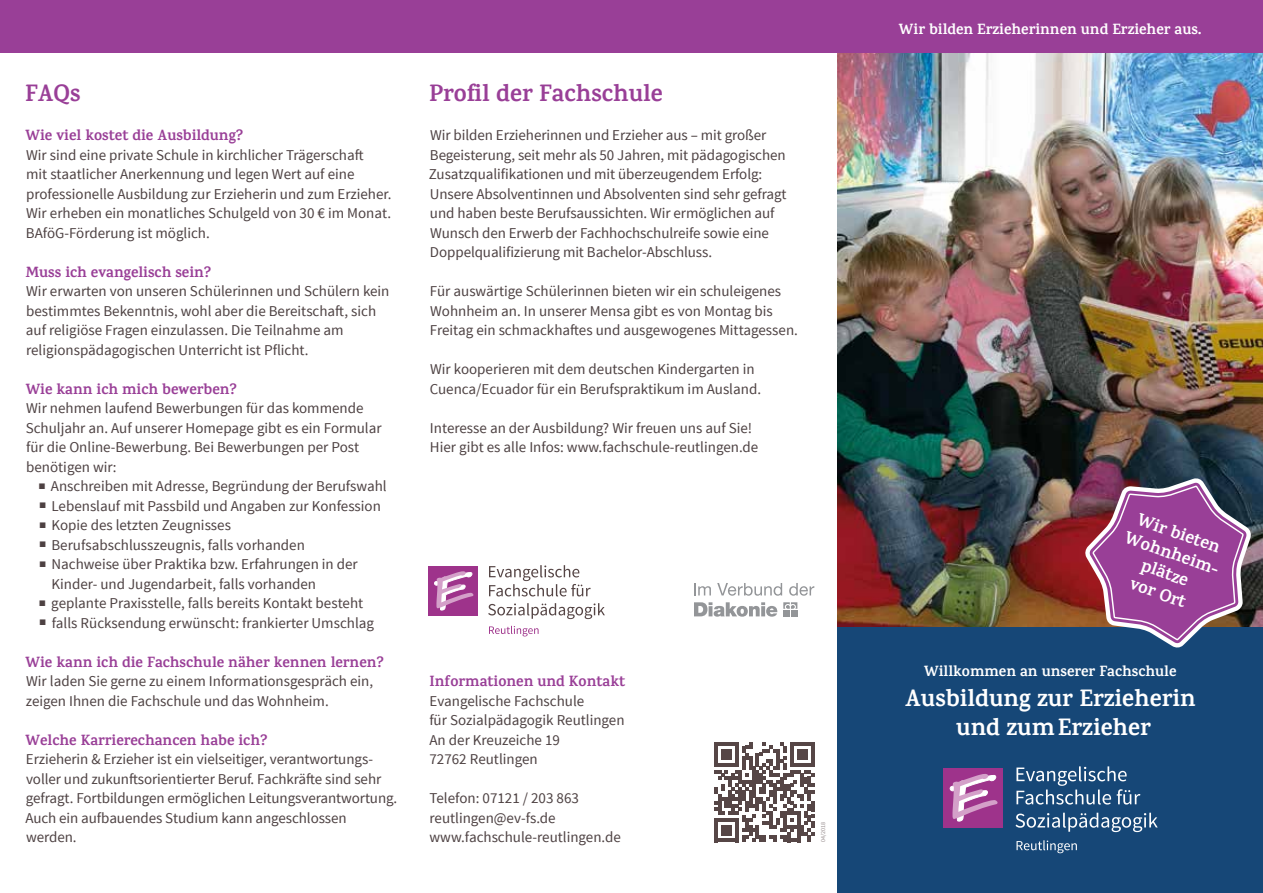
<style>
.page{position:relative;width:1263px;height:893px;background:#fff}
.page>*{position:absolute;margin:0;border:0;box-sizing:border-box;transform-origin:0 0}
.t1{font:700 24px/29.2px "Karma";color:#fff;text-align:center}
.t2{font:700 24px "Karma";color:#993f97}
.t3{font:700 17.4px "Karma";color:#fff}
.t4{font:15px/19.5px "Source Sans Pro";color:#4d4142}
.t5{font:700 15px "Karma";color:#993f97}
.t6{font:700 15px "Karma";color:#fff}
.t7{font:6px "Source Sans Pro";color:#948a8b}
.s1{font-family:"Arial";font-size:12px}
</style>
<div class="page">
<img style="left:838px;top:52px;width:425px;height:576px">
<div style="left:838px;top:628px;width:425px;height:265px;background:#164777"></div>
<div style="left:0;top:0;width:1263px;height:52px;background:#993f97"></div>
<div style="left:943px;top:767px;width:60px;height:60px;background:#9e338b"></div>
<svg style="left:949px;top:774px;width:49px;height:48px"></svg>
<svg style="left:1016px;top:766px;width:124px;height:38px"></svg>
<svg style="left:1015px;top:813px;width:143px;height:19px"></svg>
<svg style="left:1016px;top:840px;width:61px;height:13px"></svg>
<div style="left:429px;top:566px;width:49px;height:49px;background:#9e338b"></div>
<svg style="left:434px;top:571px;width:40px;height:40px"></svg>
<svg style="left:489px;top:565px;width:102px;height:31px"></svg>
<svg style="left:488px;top:603px;width:117px;height:16px"></svg>
<svg style="left:489px;top:626px;width:50px;height:10px"></svg>
<svg style="left:714px;top:742px;width:100px;height:100px"></svg>
<svg style="left:694px;top:602px;width:83px;height:15px"></svg>
<svg style="left:783px;top:602px;width:14px;height:14px"></svg>
<svg style="left:694px;top:583px;width:17px;height:12px"></svg>
<svg style="left:717px;top:583px;width:65px;height:13px"></svg>
<svg style="left:789px;top:583px;width:25px;height:13px"></svg>
<svg style="left:1083px;top:465px;width:171px;height:183px"></svg>
<h1 class="t2" style="left:25px;top:79px;width:57px">FAQs</h1>
<p class="t5" style="left:26px;top:126px;width:219px">Wie viel kostet die Ausbildung?</p>
<p class="t4" style="left:26px;top:145px;width:367px">Wir sind eine private Schule in kirchlicher Trägerschaft<br>mit staatlicher Anerkennung und legen Wert auf eine professionelle Ausbildung zur Erzieherin und zum Erzieher.<br>Wir erheben ein monatliches Schulgeld von 30 € im Monat.<br>BAföG-Förderung ist möglich.</p>
<p class="t5" style="left:26px;top:263px;width:187px">Muss ich evangelisch sein?</p>
<p class="t4" style="left:26px;top:282px;width:365px">Wir erwarten von unseren Schülerinnen und Schülern kein bestimmtes Bekenntnis, wohl aber die Bereitschaft, sich auf religiöse Fragen einzulassen. Die Teilnahme am religionspädagogischen Unterricht ist Pflicht.</p>
<p class="t5" style="left:26px;top:380px;width:213px">Wie kann ich mich bewerben?</p>
<p class="t4" style="left:26px;top:399px;width:357px">Wir nehmen laufend Bewerbungen für das kommende Schuljahr an. Auf unserer Homepage gibt es ein Formular für die Online-Bewerbung. Bei Bewerbungen per Post benötigen wir:</p>
<p class="t4" style="left:38px;top:477px;width:350px"><span class="s1">■</span> Anschreiben mit Adresse, Begründung der Berufswahl</p>
<p class="t4" style="left:39px;top:496px;width:343px"><sup>■</sup> Lebenslauf mit Passbild und Angaben zur Konfession</p>
<p class="t4" style="left:39px;top:516px;width:193px"><span class="s1">■</span> Kopie des letzten Zeugnisses</p>
<p class="t4" style="left:39px;top:535px;width:267px"><span class="s1">■</span> Berufsabschlusszeugnis, falls vorhanden</p>
<p class="t4" style="left:51px;top:555px;width:308px;text-indent:-12px"><span class="s1">■</span> Nachweise über Praktika bzw. Erfahrungen in der<br>Kinder- und Jugendarbeit, falls vorhanden</p>
<p class="t4" style="left:39px;top:594px;width:326px"><span class="s1">■</span> geplante Praxisstelle, falls bereits Kontakt besteht</p>
<p class="t4" style="left:39px;top:613px;width:336px"><span class="s1">■</span> falls Rücksendung erwünscht: frankierter Umschlag</p>
<p class="t5" style="left:26px;top:653px;width:360px">Wie kann ich die Fachschule näher kennen lernen?</p>
<p class="t4" style="left:26px;top:672px;width:349px">Wir laden Sie gerne zu einem Informationsgespräch ein, zeigen Ihnen die Fachschule und das Wohnheim.</p>
<p class="t5" style="left:26px;top:731px;width:243px">Welche Karrierechancen habe ich?</p>
<p class="t4" style="left:25px;top:750px;width:373px">Erzieherin &amp; Erzieher ist ein vielseitiger, verantwortungs&shy;voller und zukunftsorientierter Beruf. Fachkräfte sind sehr gefragt. Fortbildungen ermöglichen Leitungsverantwortung.<br>Auch ein aufbauendes Studium kann angeschlossen werden.</p>
<h1 class="t2" style="left:429px;top:79px;width:235px">Profil der Fachschule</h1>
<p class="t4" style="left:429px;top:126px;width:359px">Wir bilden Erzieherinnen und Erzieher aus – mit großer Begeisterung, seit mehr als 50 Jahren, mit pädagogischen Zusatzqualifikationen und mit überzeugendem Erfolg:<br>Unsere Absolventinnen und Absolventen sind sehr gefragt und haben beste Berufsaussichten. Wir ermöglichen auf Wunsch den Erwerb der Fachhochschulreife sowie eine Doppelqualifizierung mit Bachelor-Abschluss.</p>
<p class="t4" style="left:430px;top:282px;width:369px">Für auswärtige Schülerinnen bieten wir ein schuleigenes<br>Wohnheim an. In unserer Mensa gibt es von Montag bis<br>Freitag ein schmackhaftes und ausgewogenes Mittagessen.</p>
<p class="t4" style="left:430px;top:360px;width:333px">Wir kooperieren mit dem deutschen Kindergarten in<br>Cuenca/Ecuador für ein Berufspraktikum im Ausland.</p>
<p class="t4" style="left:430px;top:418px;width:330px">Interesse an der Ausbildung? Wir freuen uns auf Sie!<br>Hier gibt es alle Infos: www.fachschule-reutlingen.de</p>
<p class="t5" style="left:429px;top:672px;width:197px">Informationen und Kontakt</p>
<p class="t4" style="left:429px;top:691px;width:197px">Evangelische Fachschule<br>für Sozialpädagogik Reutlingen<br>An der Kreuzeiche 19<br>72762 Reutlingen</p>
<p class="t4" style="left:429px;top:789px;width:193px">Telefon: 07121 / 203 863 reutlingen@ev-fs.de www.fachschule-reutlingen.de</p>
<p class="t7" style="left:819px;top:842px;width:21px;rotate:-90deg">04/2018</p>
<p class="t6" style="left:899px;top:20px;width:304px">Wir bilden Erzieherinnen und Erzieher aus.</p>
<p class="t3" style="left:1142px;top:509px;width:88px;rotate:20deg">Wir bieten</p>
<p class="t3" style="left:1129px;top:526px;width:110px;rotate:20deg">Wohnheim-</p>
<p class="t3" style="left:1146px;top:555px;width:50px;rotate:20deg">plätze</p>
<p class="t3" style="left:1134px;top:573px;width:60px;rotate:20deg">vor Ort</p>
<p class="t6" style="left:924px;top:662px;width:254px">Willkommen an unserer Fachschule</p>
<h1 class="t1" style="left:905px;top:683px;width:292px">Ausbildung zur Erzieherin und zumErzieher</h1>
</div>
